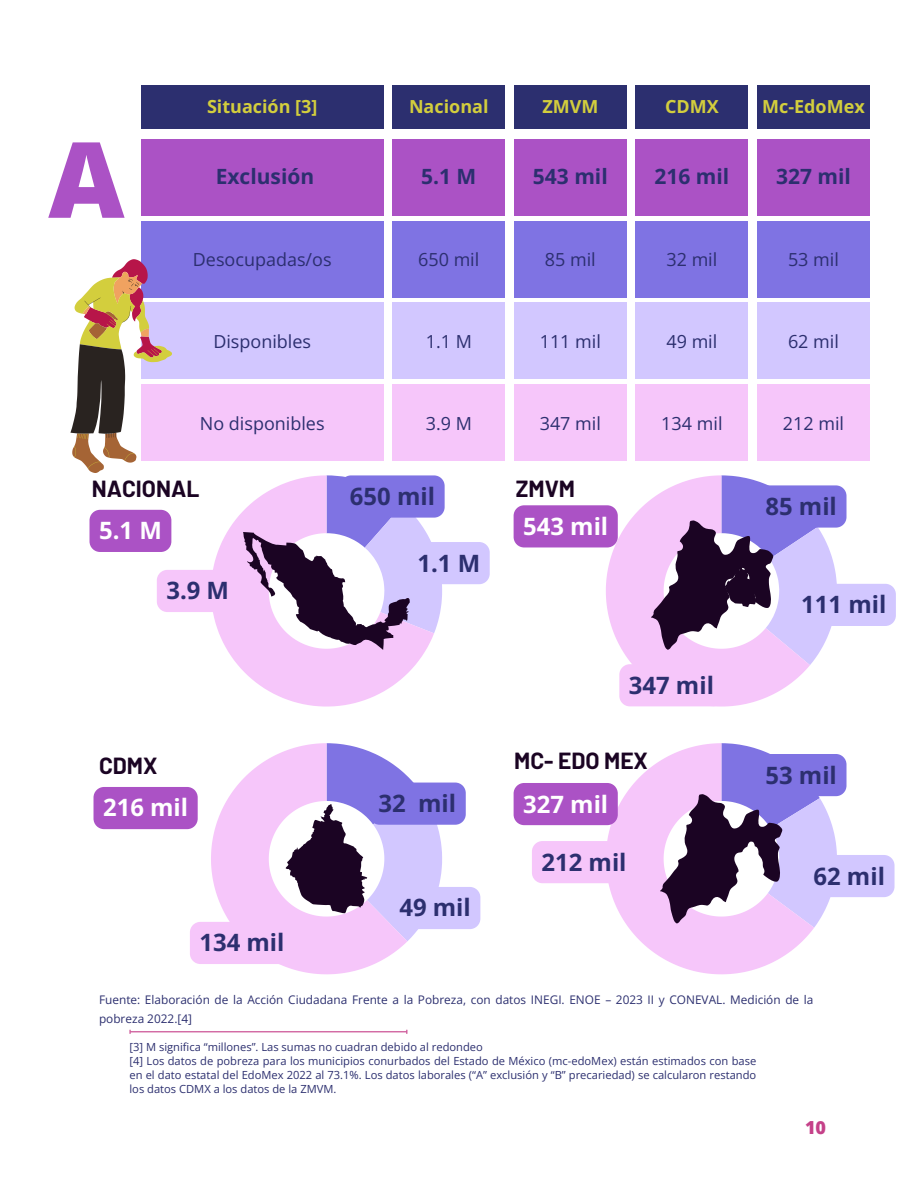
<style>
.page{position:relative;width:918px;height:1188px;background:#fff}
.page>*{position:absolute;margin:0;border:0;box-sizing:border-box;transform-origin:0 0}
.t1{font:800 105.15px "Open Sans";color:#ab52c5}
.t2{font:700 23.85px "Open Sans";color:#2c2f6f}
.t3{font:700 23.85px "Open Sans";color:#fff}
.t4{font:700 22.8px "Barlow";color:#1b0423}
.t5{font:700 21px "Open Sans";color:#2c2f6f}
.t6{font:18px "Open Sans";color:#2c2f6f}
.t7{font:700 18px "Open Sans";color:#d3ce3d}
.t8{font:800 18px "Open Sans";color:#c54189}
.t9{font:11.85px/18.8px "Open Sans";color:#2c2f6f}
.t10{font:11.1px/14px "Open Sans";color:#2c2f6f}
</style>
<div class="page">
<div style="left:141px;top:139px;width:242px;height:76px;background:#ab52c5"></div>
<div style="left:393px;top:139px;width:112px;height:76px;background:#ab52c5"></div>
<div style="left:514px;top:139px;width:113px;height:76px;background:#ab52c5"></div>
<div style="left:636px;top:139px;width:112px;height:76px;background:#ab52c5"></div>
<div style="left:757px;top:139px;width:113px;height:76px;background:#ab52c5"></div>
<div style="left:141px;top:221px;width:242px;height:76px;background:#7f73e3"></div>
<div style="left:393px;top:221px;width:112px;height:76px;background:#7f73e3"></div>
<div style="left:514px;top:221px;width:113px;height:76px;background:#7f73e3"></div>
<div style="left:636px;top:221px;width:112px;height:76px;background:#7f73e3"></div>
<div style="left:757px;top:221px;width:113px;height:76px;background:#7f73e3"></div>
<div style="left:141px;top:303px;width:242px;height:76px;background:#d2c7ff"></div>
<div style="left:393px;top:303px;width:112px;height:76px;background:#d2c7ff"></div>
<div style="left:514px;top:303px;width:113px;height:76px;background:#d2c7ff"></div>
<div style="left:636px;top:303px;width:112px;height:76px;background:#d2c7ff"></div>
<div style="left:757px;top:303px;width:113px;height:76px;background:#d2c7ff"></div>
<div style="left:141px;top:385px;width:242px;height:76px;background:#f6c6fa"></div>
<div style="left:393px;top:385px;width:112px;height:76px;background:#f6c6fa"></div>
<div style="left:514px;top:385px;width:113px;height:76px;background:#f6c6fa"></div>
<div style="left:636px;top:385px;width:112px;height:76px;background:#f6c6fa"></div>
<div style="left:757px;top:385px;width:113px;height:76px;background:#f6c6fa"></div>
<div style="left:141px;top:85px;width:242px;height:44px;background:#2c2f6f"></div>
<div style="left:393px;top:85px;width:112px;height:44px;background:#2c2f6f"></div>
<div style="left:514px;top:85px;width:113px;height:44px;background:#2c2f6f"></div>
<div style="left:636px;top:85px;width:112px;height:44px;background:#2c2f6f"></div>
<div style="left:757px;top:85px;width:113px;height:44px;background:#2c2f6f"></div>
<svg style="left:71px;top:259px;width:101px;height:214px"></svg>
<svg style="left:213px;top:511px;width:213px;height:196px;fill:#f6c6fa"></svg>
<svg style="left:279px;top:964px;width:95px;height:10px"></svg>
<svg style="left:606px;top:761px;width:208px;height:213px;fill:#f6c6fa"></svg>
<svg style="left:660px;top:743px;width:177px;height:185px"></svg>
<div style="left:90px;top:510px;width:81px;height:42px;background:#ab52c5;border-radius:11px"></div>
<hr style="left:130px;top:1031px;width:277px;height:1px;background:#c6408a">
<div style="left:514px;top:783px;width:104px;height:42px;background:#ab52c5"></div>
<div style="left:157px;top:570px;width:82px;height:42px;background:#f6c6fa;border-radius:11px"></div>
<div style="left:532px;top:841px;width:104px;height:42px;background:#f6c6fa"></div>
<svg style="left:243px;top:475px;width:202px;height:175px"></svg>
<div style="left:408px;top:542px;width:82px;height:42px;background:#d2c7ff;border-radius:11px"></div>
<svg style="left:514px;top:475px;width:382px;height:231px"></svg>
<svg style="left:94px;top:743px;width:372px;height:221px"></svg>
<div style="left:390px;top:887px;width:90px;height:42px;background:#d2c7ff;border-radius:11px"></div>
<div style="left:804px;top:855px;width:91px;height:42px;background:#d2c7ff;border-radius:11px"></div>
<div style="left:756px;top:754px;width:91px;height:42px;background:#7f73e3;border-radius:11px"></div>
<h1 class="t1" style="left:48px;top:105px;width:78px">A</h1>
<h3 class="t7" style="left:207px;top:94px;width:112px">Situación [3]</h3>
<h3 class="t7" style="left:409px;top:94px;width:81px">Nacional</h3>
<h3 class="t7" style="left:542px;top:94px;width:58px">ZMVM</h3>
<h3 class="t7" style="left:665px;top:94px;width:55px">CDMX</h3>
<h3 class="t7" style="left:762px;top:94px;width:104px">Mc-EdoMex</h3>
<h3 class="t5" style="left:216px;top:161px;width:100px">Exclusión</h3>
<h3 class="t5" style="left:421px;top:161px;width:57px">5.1 M</h3>
<h3 class="t5" style="left:533px;top:161px;width:76px">543 mil</h3>
<h3 class="t5" style="left:654px;top:161px;width:76px">216 mil</h3>
<h3 class="t5" style="left:776px;top:161px;width:76px">327 mil</h3>
<h3 class="t6" style="left:193px;top:247px;width:140px">Desocupadas/os</h3>
<h3 class="t6" style="left:418px;top:247px;width:63px">650 mil</h3>
<h3 class="t6" style="left:545px;top:247px;width:52px">85 mil</h3>
<h3 class="t6" style="left:666px;top:247px;width:52px">32 mil</h3>
<h3 class="t6" style="left:788px;top:247px;width:52px">53 mil</h3>
<h3 class="t6" style="left:213px;top:329px;width:99px">Disponibles</h3>
<h3 class="t6" style="left:426px;top:329px;width:48px">1.1 M</h3>
<h3 class="t6" style="left:540px;top:329px;width:63px">111 mil</h3>
<h3 class="t6" style="left:666px;top:329px;width:52px">49 mil</h3>
<h3 class="t6" style="left:788px;top:329px;width:52px">62 mil</h3>
<h3 class="t6" style="left:200px;top:410px;width:126px">No disponibles</h3>
<h3 class="t6" style="left:426px;top:410px;width:48px">3.9 M</h3>
<h3 class="t6" style="left:540px;top:410px;width:63px">347 mil</h3>
<h3 class="t6" style="left:661px;top:410px;width:63px">134 mil</h3>
<h3 class="t6" style="left:783px;top:410px;width:63px">212 mil</h3>
<h3 class="t4" style="left:92px;top:474px;width:109px">NACIONAL</h3>
<h2 class="t2" style="left:350px;top:479px;width:87px">650 mil</h2>
<h3 class="t4" style="left:516px;top:474px;width:61px">ZMVM</h3>
<h2 class="t3" style="left:99px;top:514px;width:64px">5.1 M</h2>
<h2 class="t3" style="left:523px;top:509px;width:87px">543 mil</h2>
<h2 class="t2" style="left:417px;top:546px;width:64px">1.1 M</h2>
<h2 class="t2" style="left:166px;top:574px;width:64px">3.9 M</h2>
<h2 class="t2" style="left:629px;top:668px;width:87px">347 mil</h2>
<h3 class="t4" style="left:99px;top:751px;width:60px">CDMX</h3>
<h3 class="t4" style="left:514px;top:747px;width:135px">MC- EDO MEX</h3>
<h2 class="t2" style="left:379px;top:787px;width:79px">32 mil</h2>
<h2 class="t3" style="left:103px;top:791px;width:87px">216 mil</h2>
<h2 class="t3" style="left:523px;top:787px;width:87px">327 mil</h2>
<h2 class="t2" style="left:199px;top:926px;width:87px">134 mil</h2>
<h2 class="t2" style="left:399px;top:891px;width:73px">49 mil</h2>
<h2 class="t2" style="left:541px;top:845px;width:87px">212 mil</h2>
<h2 class="t2" style="left:765px;top:489px;width:73px">85 mil</h2>
<h2 class="t2" style="left:801px;top:588px;width:87px">111 mil</h2>
<h2 class="t2" style="left:765px;top:758px;width:73px">53 mil</h2>
<h2 class="t2" style="left:814px;top:859px;width:73px">62 mil</h2>
<p class="t9" style="left:99px;top:990px;width:716px">Fuente: Elaboración de la Acción Ciudadana Frente a la Pobreza, con datos INEGI. ENOE – 2023 II y CONEVAL. Medición de la pobreza 2022.[4]</p>
<p class="t10" style="left:130px;top:1040px;width:628px">[3] M significa “millones”. Las sumas no cuadran debido al redondeo<br>[4] Los datos de pobreza para los municipios conurbados del Estado de México (mc-edoMex) están estimados con base en el dato estatal del EdoMex 2022 al 73.1%. Los datos laborales (“A” exclusión y “B” precariedad) se calcularon restando los datos CDMX a los datos de la ZMVM.</p>
<h3 class="t8" style="left:805px;top:1115px;width:23px">10</h3>
</div>
